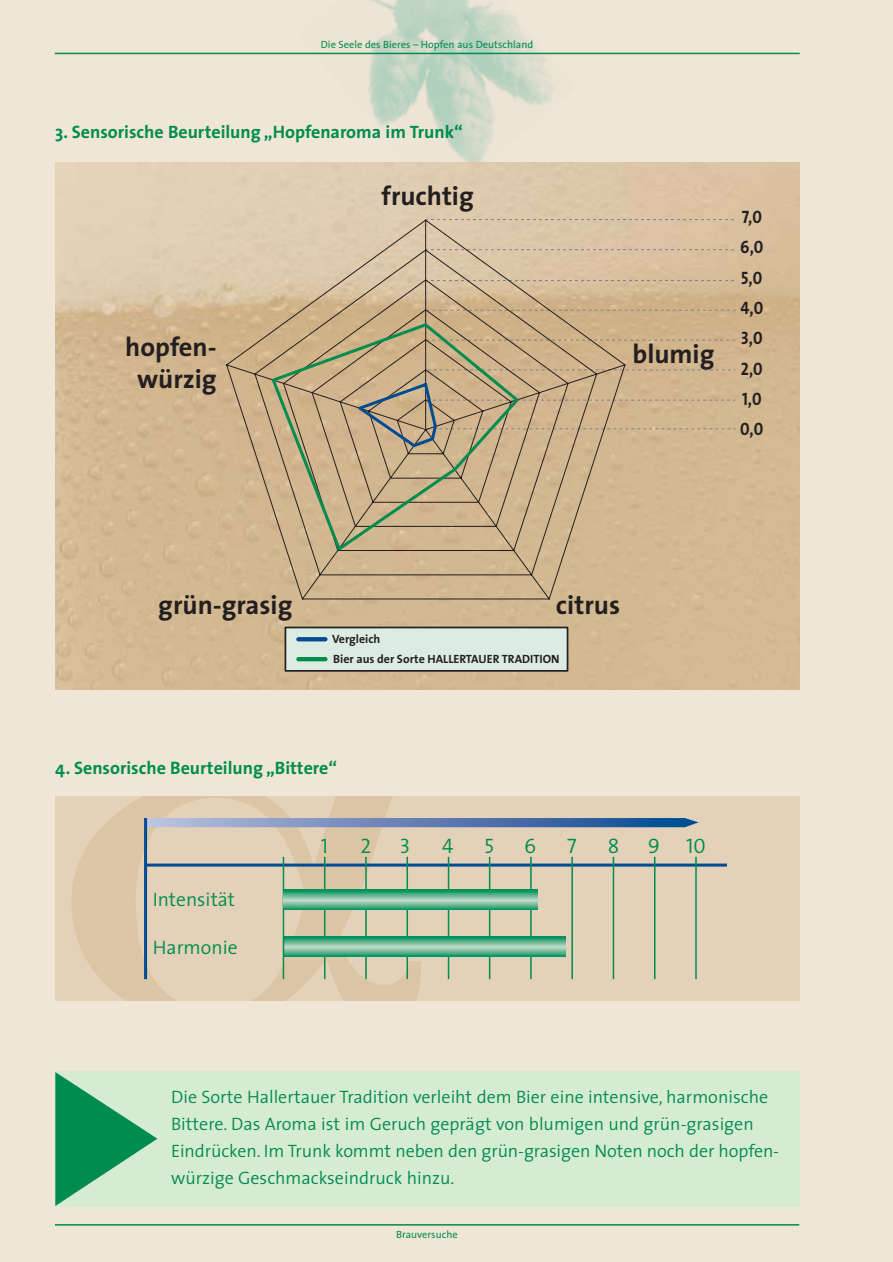
<style>
.page{position:relative;width:893px;height:1262px;background:#fff}
.page>*{position:absolute;margin:0;border:0;box-sizing:border-box;transform-origin:0 0}
.t1{font:700 26.55px/31.8px "The Sans";color:#231f20;text-align:center}
.t2{font:21px "The Sans Semi Light Caps";color:#008c4e}
.t3{font:300 19.5px "The Sans";color:#008c4e}
.t4{font:300 18px/27px "The Sans";color:#008c4e}
.t5{font:700 18px "The Sans";color:#008c4e}
.t6{font:18px/30.3px "The Sans Bold Caps";color:#231f20;text-align:justify;scale:.9 1}
.t7{font:700 12px/20px "The Sans";color:#231f20}
.t8{font:10.5px "The Sans";color:#008c4e}
</style>
<div class="page">
<div style="left:0;top:0;width:892px;height:1261px;background:#efe6d8"></div>
<img style="left:297px;top:0;width:278px;height:162px">
<img style="left:55px;top:162px;width:744px;height:528px">
<div style="left:55px;top:796px;width:744px;height:204px;background:#e3d2b9"></div>
<img style="left:71px;top:796px;width:350px;height:204px">
<svg style="left:626px;top:369px;width:109px;height:1px"></svg>
<svg style="left:626px;top:340px;width:110px;height:1px"></svg>
<svg style="left:626px;top:310px;width:111px;height:1px"></svg>
<svg style="left:626px;top:280px;width:109px;height:1px"></svg>
<svg style="left:626px;top:249px;width:109px;height:1px"></svg>
<svg style="left:626px;top:219px;width:109px;height:1px"></svg>
<div style="left:284px;top:626px;width:284px;height:45px;background:#ddece3;border:2px solid #231f20"></div>
<svg style="left:298px;top:637px;width:27px;height:4px"></svg>
<hr style="left:298px;top:657px;width:27px;height:4px;background:#008c4e">
<svg style="left:225px;top:219px;width:401px;height:381px;background:#cfb794"></svg>
<svg style="left:521px;top:381px;width:214px;height:68px;background:#cbb18c"></svg>
<svg style="left:269px;top:320px;width:252px;height:233px;background:#bfaa85"></svg>
<hr style="left:145px;top:863px;width:582px;height:3px;background:#004b92">
<svg style="left:147px;top:818px;width:551px;height:9px;background:#6382b5"></svg>
<hr style="left:324px;top:856px;width:1px;height:123px;background:#008c4e">
<hr style="left:365px;top:856px;width:2px;height:123px;background:#008c4e">
<hr style="left:406px;top:856px;width:2px;height:123px;background:#008c4e">
<hr style="left:448px;top:856px;width:1px;height:123px;background:#008c4e">
<hr style="left:530px;top:856px;width:1px;height:123px;background:#008c4e">
<hr style="left:571px;top:856px;width:2px;height:123px;background:#008c4e">
<hr style="left:612px;top:856px;width:2px;height:123px;background:#008c4e">
<hr style="left:654px;top:856px;width:1px;height:123px;background:#008c4e">
<hr style="left:695px;top:856px;width:1px;height:123px;background:#008c4e">
<hr style="left:144px;top:818px;width:3px;height:161px;background:#004b92">
<div style="left:55px;top:1071px;width:744px;height:136px;background:#d6ebd4"></div>
<svg style="left:55px;top:1072px;width:102px;height:134px"></svg>
<hr style="left:55px;top:1224px;width:744px;height:1px;background:#008c4e">
<hr style="left:55px;top:53px;width:744px;height:1px;background:#008c4e">
<hr style="left:489px;top:856px;width:1px;height:123px;background:#008c4e">
<svg style="left:284px;top:936px;width:282px;height:20px;background:#60b591"></svg>
<hr style="left:283px;top:856px;width:1px;height:123px;background:#008c4e">
<svg style="left:283px;top:889px;width:254px;height:21px;background:#5cb38f"></svg>
<p class="t8" style="left:321px;top:41px;width:214px">Die Seele des Bieres – Hopfen aus Deutschland</p>
<p class="t5" style="left:55px;top:126px;width:409px">3. Sensorische Beurteilung „Hopfenaroma im Trunk“</p>
<h1 class="t1" style="left:125px;top:333px;width:93px">hopfen&shy;würzig</h1>
<h1 class="t1" style="left:381px;top:182px;width:94px">fruchtig</h1>
<h1 class="t1" style="left:632px;top:341px;width:83px">blumig</h1>
<p class="t6" style="left:740px;top:201px;width:27px">7,0<br>6,0<br>5,0<br>4,0<br>3,0<br>2,0<br>1,0<br>0,0</p>
<h1 class="t1" style="left:158px;top:592px;width:136px">grün-grasig</h1>
<h1 class="t1" style="left:556px;top:592px;width:66px">citrus</h1>
<p class="t7" style="left:332px;top:630px;width:229px">Vergleich<br>Bier aus der Sorte HALLERTAUER TRADITION</p>
<p class="t5" style="left:55px;top:761px;width:283px">4. Sensorische Beurteilung „Bittere“</p>
<p class="t3" style="left:153px;top:892px;width:84px">Intensität</p>
<p class="t3" style="left:153px;top:940px;width:86px">Harmonie</p>
<p class="t2" style="left:321px;top:833px;width:9px">1</p>
<p class="t2" style="left:360px;top:833px;width:12px">2</p>
<p class="t2" style="left:400px;top:833px;width:12px">3</p>
<p class="t2" style="left:442px;top:833px;width:13px">4</p>
<p class="t2" style="left:484px;top:833px;width:11px">5</p>
<p class="t2" style="left:524px;top:833px;width:14px">6</p>
<p class="t2" style="left:567px;top:833px;width:11px">7</p>
<p class="t2" style="left:608px;top:833px;width:13px">8</p>
<p class="t2" style="left:648px;top:833px;width:59px">9 10</p>
<p class="t4" style="left:171px;top:1085px;width:609px">Die Sorte Hallertauer Tradition verleiht dem Bier eine intensive, harmonische Bittere. Das Aroma ist im Geruch geprägt von blumigen und grün-grasigen Eindrücken. Im Trunk kommt neben den grün-grasigen Noten noch der hopfen&shy;würzige Geschmackseindruck hinzu.</p>
<p class="t8" style="left:396px;top:1230px;width:63px">Brauversuche</p>
</div>
